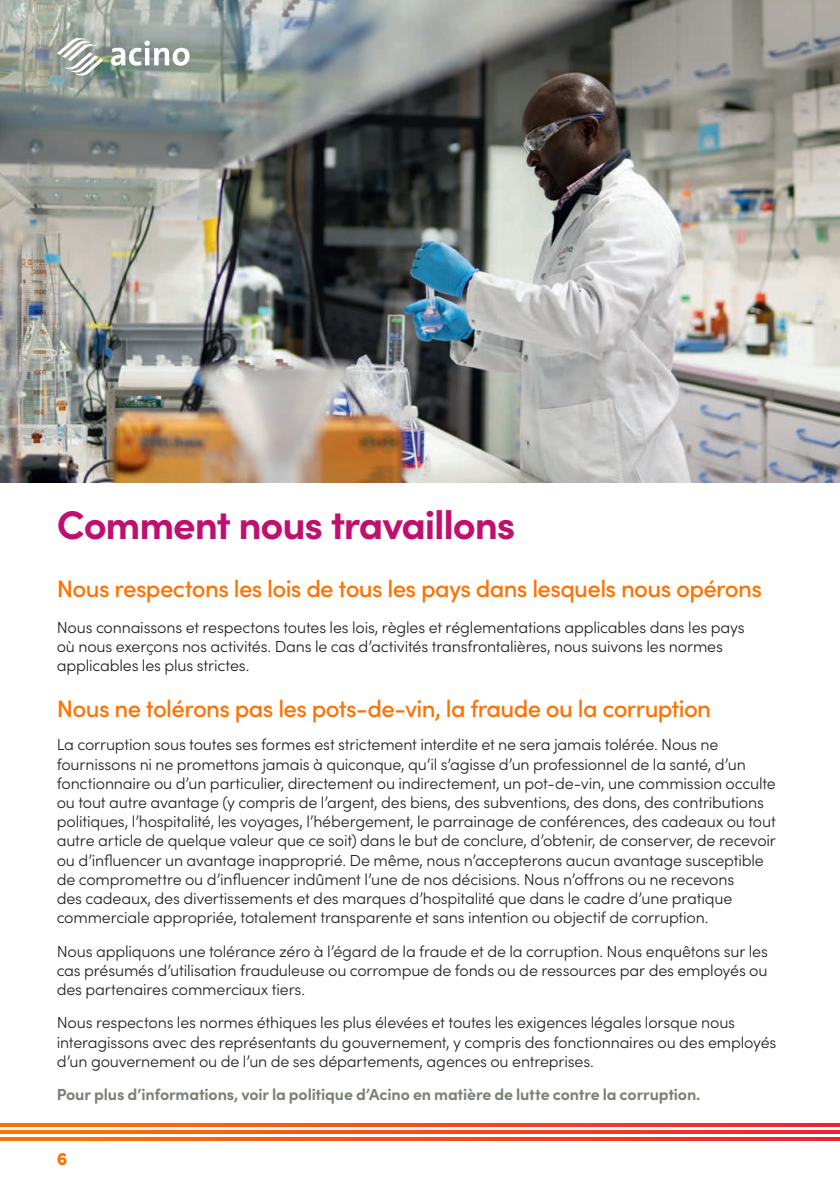
<style>
.page{position:relative;width:840px;height:1191px;background:#fff}
.page>*{position:absolute;margin:0;border:0;box-sizing:border-box;transform-origin:0 0}
.t1{font:700 40px "Sofia Pro";letter-spacing:-.03em;color:#c0106f}
.t2{font:500 24px "Sofia Pro";letter-spacing:-.025em;color:#ff7100}
.t3{font:900 18px "Sofia Pro";color:#ff7100}
.t4{font:300 16px/19.2px "Sofia Pro";letter-spacing:-.01em;color:#231f20}
.t5{font:700 16px "Sofia Pro";letter-spacing:-.01em;color:#7a8077}
</style>
<div class="page">
<hr style="left:839px;top:0;width:1px;height:1191px;background:#ff7100">
<img style="left:0;top:0;width:839px;height:482px">
<svg style="left:0;top:1123px;width:839px;height:3px;background:#f54d18"></svg>
<svg style="left:0;top:1130px;width:839px;height:3px;background:#f54d18"></svg>
<svg style="left:0;top:1137px;width:839px;height:3px;background:#f54d18"></svg>
<svg style="left:57px;top:37px;width:46px;height:39px"></svg>
<svg style="left:111px;top:41px;width:78px;height:25px"></svg>
<h1 class="t1" style="left:57px;top:494px;width:460px">Comment nous travaillons</h1>
<h2 class="t2" style="left:57px;top:570px;width:706px">Nous respectons les lois de tous les pays dans lesquels nous opérons</h2>
<p class="t4" style="left:57px;top:616px;width:689px">Nous connaissons et respectons toutes les lois, règles et réglementations applicables dans les pays où nous exerçons nos activités. Dans le cas d’activités transfrontalières, nous suivons les normes applicables les plus strictes.</p>
<h2 class="t2" style="left:57px;top:691px;width:655px">Nous ne tolérons pas les pots-de-vin, la fraude ou la corruption</h2>
<p class="t4" style="left:57px;top:734px;width:720px">La corruption sous toutes ses formes est strictement interdite et ne sera jamais tolérée. Nous ne fournissons ni ne promettons jamais à quiconque, qu’il s’agisse d’un professionnel de la santé, d’un fonctionnaire ou d’un particulier, directement ou indirectement, un pot-de-vin, une commission occulte ou tout autre avantage (y compris de l’argent, des biens, des subventions, des dons, des contributions politiques, l’hospitalité, les voyages, l’hébergement, le parrainage de conférences, des cadeaux ou tout autre article de quelque valeur que ce soit) dans le but de conclure, d’obtenir, de conserver, de recevoir ou d’influencer un avantage inapproprié. De même, nous n’accepterons aucun avantage susceptible de compromettre ou d’influencer indûment l’une de nos décisions. Nous n’offrons ou ne recevons<br>des cadeaux, des divertissements et des marques d’hospitalité que dans le cadre d’une pratique commerciale appropriée, totalement transparente et sans intention ou objectif de corruption.</p>
<p class="t4" style="left:57px;top:940px;width:712px;text-align:justify">Nous appliquons une tolérance zéro à l’égard de la fraude et de la corruption. Nous enquêtons sur les cas présumés d’utilisation frauduleuse ou corrompue de fonds ou de ressources par des employés ou des partenaires commerciaux tiers.</p>
<p class="t4" style="left:57px;top:1012px;width:720px">Nous respectons les normes éthiques les plus élevées et toutes les exigences légales lorsque nous interagissons avec des représentants du gouvernement, y compris des fonctionnaires ou des employés d’un gouvernement ou de l’un de ses départements, agences ou entreprises.</p>
<p class="t5" style="left:57px;top:1082px;width:645px">Pour plus d’informations, voir la politique d’Acino en matière de lutte contre la corruption.</p>
<p class="t3" style="left:57px;top:1144px;width:12px">6</p>
</div>
